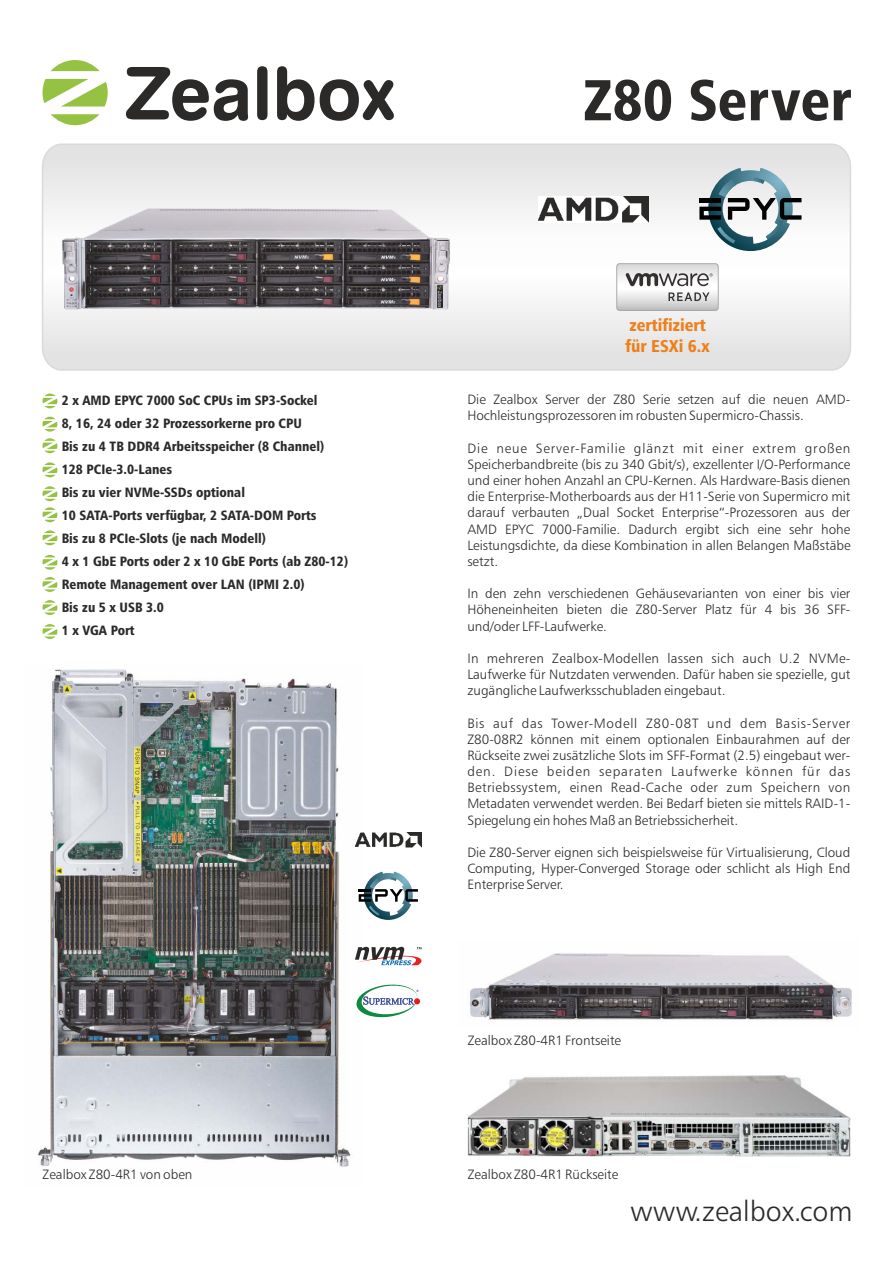
<style>
.page{position:relative;width:893px;height:1263px;background:#fff}
.page>*{position:absolute;margin:0;border:0;box-sizing:border-box;transform-origin:0 0}
.t1{font:57.75px "Humanist 777 BT Black Condensed B";color:#2b2a29}
.t2{font:28.65px "Humanist 777 BT Light B";color:#2b2a29}
.t3{font:17.1px/21px "Humanist 777 BT Black Condensed B";color:#ef7f1a}
.t4{font:13.5px/16.2px "Humanist 777 BT Light B";color:#2b2a29;text-align:justify}
.t5{font:13.5px/23.1px "Humanist 777 BT Black Condensed B";color:#2b2a29}
</style>
<div class="page">
<img style="left:38px;top:669px;width:321px;height:498px">
<svg style="left:42px;top:143px;width:809px;height:228px"></svg>
<svg style="left:257px;top:66px;width:11px;height:54px"></svg>
<svg style="left:126px;top:67px;width:122px;height:54px"></svg>
<svg style="left:277px;top:66px;width:117px;height:55px"></svg>
<svg style="left:43px;top:60px;width:65px;height:65px"></svg>
<svg style="left:43px;top:486px;width:14px;height:15px"></svg>
<svg style="left:43px;top:393px;width:14px;height:15px"></svg>
<svg style="left:43px;top:507px;width:14px;height:15px"></svg>
<svg style="left:43px;top:530px;width:14px;height:15px"></svg>
<svg style="left:43px;top:462px;width:14px;height:15px"></svg>
<svg style="left:43px;top:555px;width:14px;height:15px"></svg>
<svg style="left:43px;top:417px;width:14px;height:15px"></svg>
<svg style="left:43px;top:438px;width:14px;height:15px"></svg>
<svg style="left:43px;top:577px;width:14px;height:15px"></svg>
<svg style="left:43px;top:600px;width:14px;height:15px"></svg>
<svg style="left:699px;top:168px;width:102px;height:83px"></svg>
<svg style="left:43px;top:624px;width:14px;height:15px"></svg>
<img style="left:539px;top:196px;width:109px;height:27px">
<img style="left:467px;top:1075px;width:383px;height:81px">
<img style="left:50px;top:200px;width:408px;height:115px">
<img style="left:438px;top:286px;width:5px;height:22px">
<svg style="left:355px;top:983px;width:65px;height:36px"></svg>
<img style="left:355px;top:832px;width:66px;height:16px">
<svg style="left:355px;top:947px;width:67px;height:18px"></svg>
<svg style="left:359px;top:872px;width:59px;height:48px"></svg>
<img style="left:470px;top:953px;width:382px;height:67px">
<div style="left:616px;top:263px;width:103px;height:48px;background:#a8a7a9;border-radius:3px"></div>
<svg style="left:617px;top:264px;width:101px;height:46px;background:#e1e2e2"></svg>
<svg style="left:625px;top:273px;width:88px;height:13px"></svg>
<svg style="left:668px;top:292px;width:41px;height:9px"></svg>
<h1 class="t1" style="left:583px;top:76px;width:269px">Z80 Server</h1>
<p class="t5" style="left:62px;top:389px;width:288px">2 x AMD EPYC 7000 SoC CPUs im SP3-Sockel<br>8, 16, 24 oder 32 Prozessorkerne pro CPU<br>Bis zu 4 TB DDR4 Arbeitsspeicher (8 Channel)<br>128 PCIe-3.0-Lanes<br>Bis zu vier NVMe-SSDs optional<br>10 SATA-Ports verfügbar, 2 SATA-DOM Ports<br>Bis zu 8 PCIe-Slots (je nach Modell)<br>4 x 1 GbE Ports oder 2 x 10 GbE Ports (ab Z80-12)<br>Remote Management over LAN (IPMI 2.0)<br>Bis zu 5 x USB 3.0<br>1 x VGA Port</p>
<p class="t3" style="left:625px;top:316px;width:86px">zertifiziert für ESXi 6.x</p>
<p class="t4" style="left:467px;top:393px;width:385px">Die Zealbox Server der Z80 Serie setzen auf die neuen AMD-<br>Hochleistungsprozessoren im robusten Supermicro-Chassis.</p>
<p class="t4" style="left:467px;top:441px;width:385px">Die neue Server-Familie glänzt mit einer extrem großen Speicherbandbreite (bis zu 340 Gbit/s), exzellenter I/O-Performance und einer hohen Anzahl an CPU-Kernen. Als Hardware-Basis dienen die Enterprise-Motherboards aus der H11-Serie von Supermicro mit darauf verbauten „Dual Socket Enterprise“-Prozessoren aus der AMD EPYC 7000-Familie. Dadurch ergibt sich eine sehr hohe Leistungsdichte, da diese Kombination in allen Belangen Maßstäbe setzt.</p>
<p class="t4" style="left:467px;top:587px;width:385px">In den zehn verschiedenen Gehäusevarianten von einer bis vier Höheneinheiten bieten die Z80-Server Platz für 4 bis 36 SFF&shy;und/oder LFF-Laufwerke.</p>
<p class="t4" style="left:467px;top:651px;width:385px">In mehreren Zealbox-Modellen lassen sich auch U.2 NVMe-Laufwerke für Nutzdaten verwenden. Dafür haben sie spezielle, gut zugängliche Laufwerksschubladen eingebaut.</p>
<p class="t4" style="left:467px;top:716px;width:385px">Bis auf das Tower-Modell Z80-08T und dem Basis-Server Z80-08R2 können mit einem optionalen Einbaurahmen auf der Rückseite zwei zusätzliche Slots im SFF-Format (2.5) eingebaut wer&shy;den. Diese beiden separaten Laufwerke können für das Betriebssystem, einen Read-Cache oder zum Speichern von Metadaten verwendet werden. Bei Bedarf bieten sie mittels RAID-1- Spiegelung ein hohes Maß an Betriebssicherheit.</p>
<p class="t4" style="left:467px;top:845px;width:385px">Die Z80-Server eignen sich beispielsweise für Virtualisierung, Cloud Computing, Hyper-Converged Storage oder schlicht als High End Enterprise Server.</p>
<p class="t4" style="left:468px;top:1033px;width:155px">Zealbox Z80-4R1 Frontseite</p>
<p class="t4" style="left:43px;top:1167px;width:151px">Zealbox Z80-4R1 von oben</p>
<p class="t4" style="left:468px;top:1167px;width:152px">Zealbox Z80-4R1 Rückseite</p>
<h2 class="t2" style="left:630px;top:1199px;width:224px">www.zealbox.com</h2>
</div>
